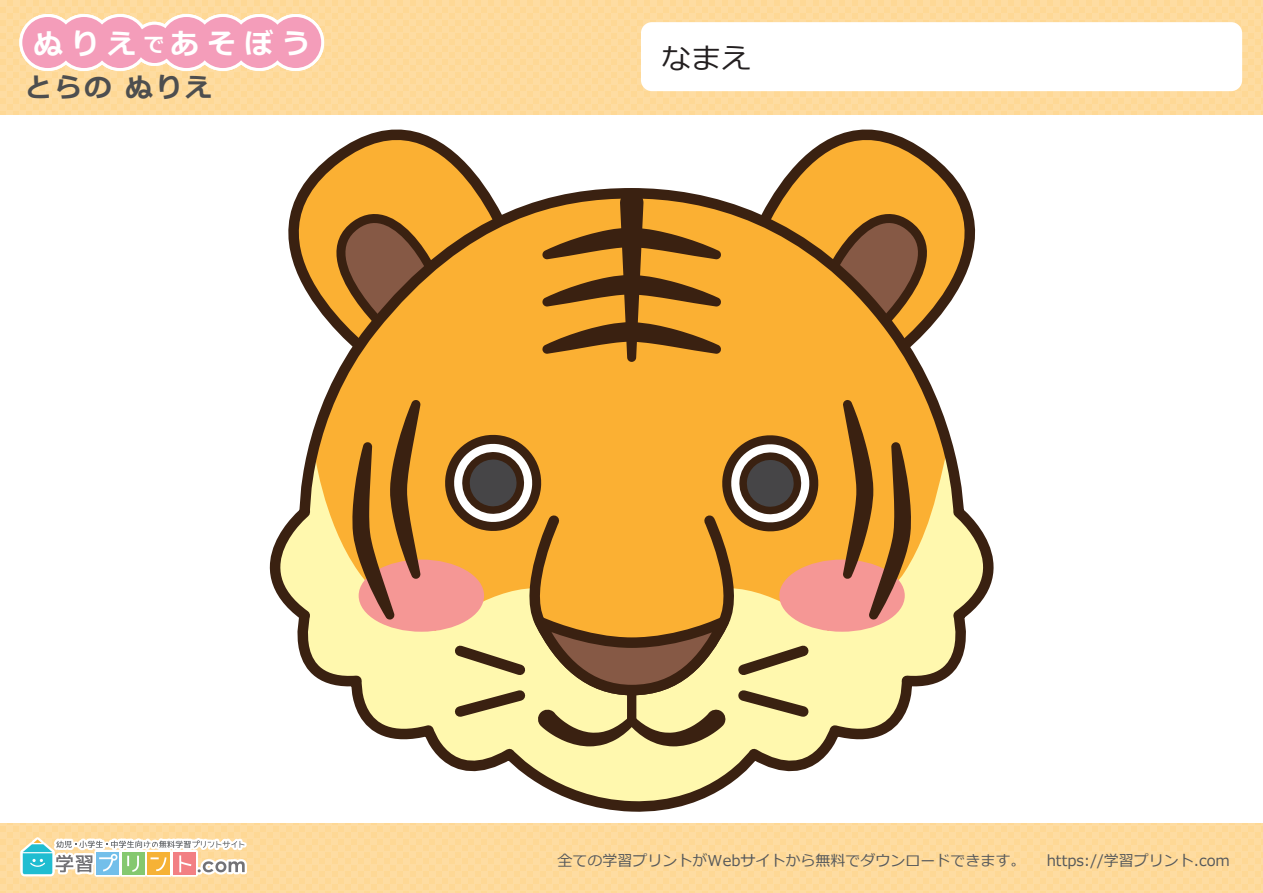
<style>
.page{position:relative;width:1263px;height:893px;background:#fff}
.page>*{position:absolute;margin:0;border:0;box-sizing:border-box;transform-origin:0 0}
.t1{font:30px "Meiryo";color:#231f20}
.t2{font:700 28.65px "Meiryo";letter-spacing:.3em;color:#fff}
.t3{font:700 27px "Meiryo";letter-spacing:.1em;color:#4d4e4f}
.t4{font:15px "Meiryo";color:#56595b}
.s1{font-size:20.7px}
</style>
<div class="page">
<svg style="left:221px;top:114px;width:305px;height:69px"></svg>
<svg style="left:738px;top:114px;width:304px;height:69px"></svg>
<svg style="left:269px;top:183px;width:725px;height:629px"></svg>
<div style="left:0;top:0;width:1263px;height:114px;background:#fedca1"></div>
<div style="left:641px;top:22px;width:601px;height:69px;background:#fff;border-radius:11px"></div>
<div style="left:132px;top:22px;width:45px;height:44px;border:6px solid #fff;border-radius:50%"></div>
<div style="left:267px;top:14px;width:57px;height:57px;border:6px solid #fff;border-radius:50%"></div>
<div style="left:158px;top:14px;width:57px;height:57px;border:6px solid #fff;border-radius:50%"></div>
<div style="left:194px;top:14px;width:57px;height:57px;border:6px solid #fff;border-radius:50%"></div>
<div style="left:231px;top:14px;width:57px;height:57px;border:6px solid #fff;border-radius:50%"></div>
<div style="left:92px;top:14px;width:57px;height:57px;border:6px solid #fff;border-radius:50%"></div>
<div style="left:19px;top:14px;width:57px;height:57px;border:6px solid #fff;border-radius:50%"></div>
<div style="left:55px;top:14px;width:57px;height:57px;border:6px solid #fff;border-radius:50%"></div>
<div style="left:135px;top:25px;width:39px;height:38px;background:#f49dba;border-radius:50%"></div>
<div style="left:270px;top:17px;width:51px;height:51px;background:#f49dba;border-radius:50%"></div>
<div style="left:161px;top:17px;width:51px;height:51px;background:#f49dba;border-radius:50%"></div>
<div style="left:197px;top:17px;width:51px;height:51px;background:#f49dba;border-radius:50%"></div>
<div style="left:234px;top:17px;width:51px;height:51px;background:#f49dba;border-radius:50%"></div>
<div style="left:95px;top:17px;width:51px;height:51px;background:#f49dba;border-radius:50%"></div>
<div style="left:22px;top:17px;width:51px;height:51px;background:#f49dba;border-radius:50%"></div>
<div style="left:58px;top:17px;width:51px;height:51px;background:#f49dba;border-radius:50%"></div>
<div style="left:0;top:824px;width:1263px;height:69px;background:#fedca1"></div>
<svg style="left:11px;top:823px;width:239px;height:56px"></svg>
<h2 class="t2" style="left:34px;top:23px;width:278px">ぬりえ<span class="s1">で</span>あそぼう</h2>
<h3 class="t3" style="left:25px;top:68px;width:189px">とらの ぬりえ</h3>
<h1 class="t1" style="left:661px;top:38px;width:91px">なまえ</h1>
<p class="t4" style="left:558px;top:850px;width:469px">全ての学習プリントがWebサイトから無料でダウンロードできます。</p>
<p class="t4" style="left:1047px;top:850px;width:185px">https://学習プリント.com</p>
</div>
